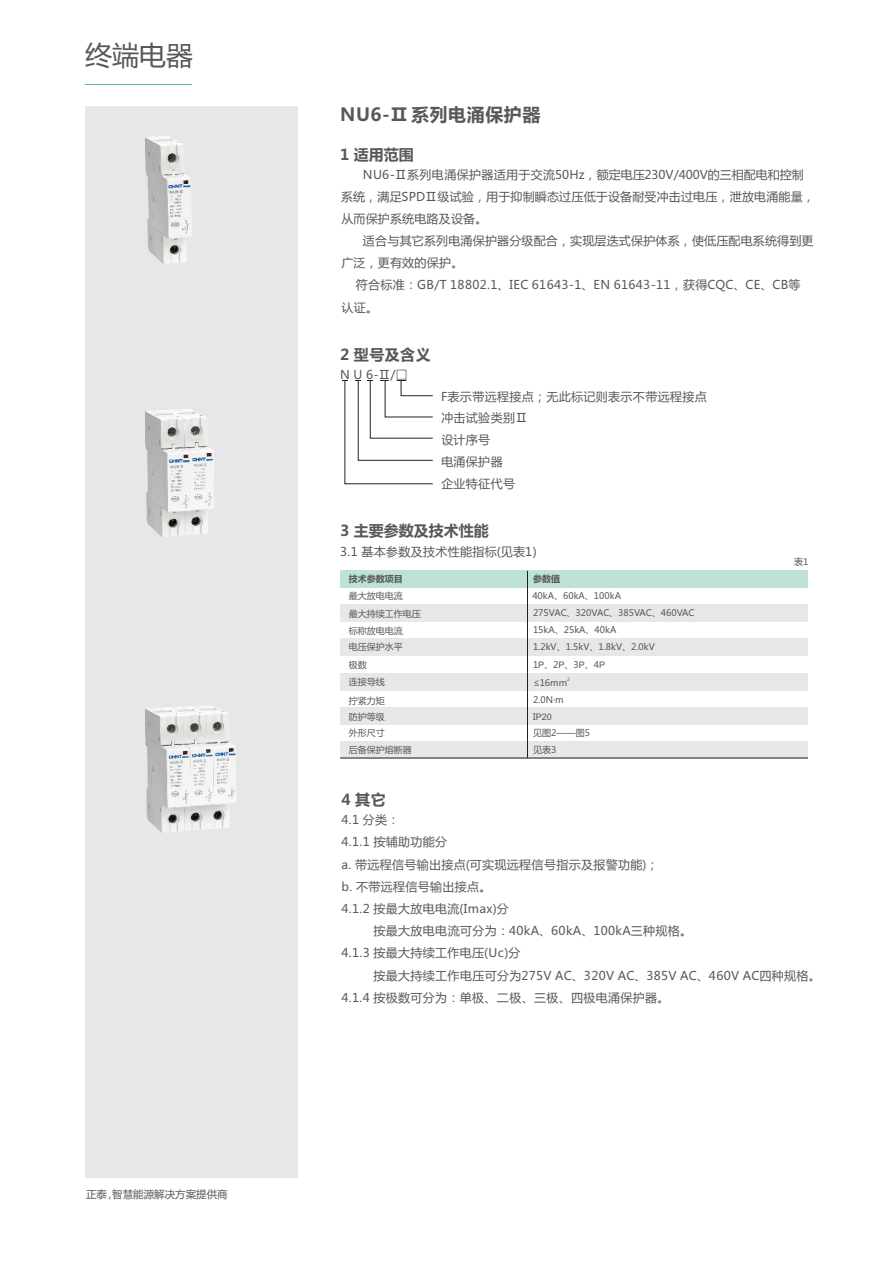
<style>
.page{position:relative;width:893px;height:1263px;background:#fff}
.page>*{position:absolute;margin:0;border:0;box-sizing:border-box;transform-origin:0 0}
.t1{font:27px "Microsoft Ya Hei";color:#57585a}
.t2{font:700 18px "Microsoft Ya Hei";letter-spacing:.03em;color:#57585a}
.t3{font:700 15px "Microsoft Ya Hei";color:#57585a}
.t4{font:12px/21.8px "Microsoft Ya Hei";letter-spacing:.03em;color:#57585a}
.t5{font:12px "Microsoft Ya Hei";color:#57585a}
.t6{font:10.5px "Microsoft Ya Hei";color:#57585a}
.t7{font:9px/17.1px "Microsoft Ya Hei";color:#57585a}
.t8{font:4.5px "Microsoft Ya Hei";color:#57585a}
.s1{font-family:"Sim Hei"}
.s2{font-weight:700}
.s3{font-family:"Arial"}
</style>
<div class="page">
<div style="left:85px;top:106px;width:213px;height:1072px;background:#e6e7e9"></div>
<img style="left:146px;top:136px;width:46px;height:128px">
<img style="left:146px;top:410px;width:68px;height:127px">
<img style="left:146px;top:705px;width:90px;height:128px">
<hr style="left:85px;top:84px;width:106px;height:1px;background:#5dc094">
<svg style="left:342px;top:380px;width:91px;height:104px"></svg>
<div style="left:340px;top:741px;width:468px;height:17px;background:#e6e7e9"></div>
<div style="left:340px;top:605px;width:468px;height:17px;background:#e6e7e9"></div>
<div style="left:340px;top:638px;width:468px;height:17px;background:#e6e7e9"></div>
<div style="left:340px;top:673px;width:468px;height:17px;background:#e6e7e9"></div>
<div style="left:340px;top:708px;width:468px;height:17px;background:#e6e7e9"></div>
<div style="left:340px;top:571px;width:468px;height:17px;background:#bee2d3"></div>
<hr style="left:340px;top:757px;width:468px;height:1px;background:#231f20">
<hr style="left:527px;top:571px;width:1px;height:187px;background:#231f20">
<p class="t1" style="left:85px;top:43px;width:109px">终端电器</p>
<p class="t6" style="left:86px;top:1189px;width:143px">正泰，智慧能源解决方案提供商</p>
<p class="t2" style="left:340px;top:107px;width:202px">NU6-Ⅱ 系列电涌保护器</p>
<p class="t3" style="left:340px;top:147px;width:75px">1 适用范围</p>
<p class="t5" style="left:363px;top:169px;width:442px">NU6-Ⅱ系列电涌保护器适用于交流50Hz，额定电压230V/400V的三相配电和控制</p>
<p class="t4" style="left:341px;top:187px;width:475px">系统，满足SPDⅡ级试验，用于抑制瞬态过压低于设备耐受冲击过电压，泄放电涌能量，</p>
<p class="t4" style="left:341px;top:209px;width:147px">从而保护系统电路及设备。</p>
<p class="t4" style="left:363px;top:231px;width:452px">适合与其它系列电涌保护器分级配合，实现层迭式保护体系，使低压配电系统得到更</p>
<p class="t4" style="left:341px;top:253px;width:124px">广泛，更有效的保护。</p>
<p class="t4" style="left:356px;top:275px;width:446px">符合标准：GB/T 18802.1、IEC 61643-1、EN 61643-11，获得CQC、CE、CB等</p>
<p class="t4" style="left:342px;top:297px;width:38px">认证。</p>
<p class="t3" style="left:340px;top:348px;width:92px">2 型号及含义</p>
<p class="t4" style="left:340px;top:365px;width:69px">N U 6-Ⅱ/<span class="s1">□</span></p>
<p class="t4" style="left:441px;top:386px;width:267px">F表示带远程接点；无此标记则表示不带远程接点冲击试验类别Ⅱ<br>设计序号<br>电涌保护器<br>企业特征代号</p>
<p class="t3" style="left:340px;top:524px;width:150px">3 主要参数及技术性能</p>
<p class="t4" style="left:340px;top:541px;width:198px">3.1 基本参数及技术性能指标(见表1)</p>
<p class="t7" style="left:349px;top:571px;width:73px;line-height:17.5px"><span class="s2">技术参数项目<br></span>最大放电电流<br>最大持续工作电压标称放电电流</p>
<p class="t7" style="left:349px;top:639px;width:55px;line-height:18.1px">电压保护水平极数</p>
<p class="t7" style="left:349px;top:673px;width:38px;line-height:18.9px">连接导线拧紧力矩</p>
<p class="t7" style="left:349px;top:709px;width:64px;line-height:16.6px">防护等级<br>外形尺寸<br>后备保护熔断器</p>
<p class="t3" style="left:342px;top:792px;width:46px">4 其它</p>
<p class="t7" style="left:532px;top:571px;width:164px"><span class="s2">参数值<br></span>40kA、60kA、100kA<br>275VAC、320VAC、385VAC、460VAC<br>15kA、25kA、40kA<br>1.2kV、1.5kV、1.8kV、2.0kV</p>
<p class="t7" style="left:533px;top:657px;width:74px">1<span class="s3">P</span>、2<span class="s3">P</span>、3<span class="s3">P</span>、4<span class="s3">P</span></p>
<p class="t8" style="left:567px;top:678px;width:4px">2</p>
<p class="t7" style="left:533px;top:675px;width:36px">≤16mm<br>2.0N·m<br>I<span class="s3">P20</span></p>
<p class="t7" style="left:533px;top:724px;width:59px">见图2——图5见表3</p>
<p class="t7" style="left:794px;top:554px;width:16px">表1</p>
<p class="t4" style="left:342px;top:810px;width:59px">4.1 分类：</p>
<p class="t4" style="left:342px;top:832px;width:107px">4.1.1 按辅助功能分</p>
<p class="t4" style="left:342px;top:854px;width:318px">a. 带远程信号输出接点(可实现远程信号指示及报警功能)；</p>
<p class="t4" style="left:342px;top:877px;width:152px">b. 不带远程信号输出接点。</p>
<p class="t4" style="left:342px;top:899px;width:169px">4.1.2 按最大放电电流(Imax)分</p>
<p class="t4" style="left:374px;top:921px;width:320px">按最大放电电流可分为：40kA、60kA、100kA三种规格。</p>
<p class="t4" style="left:342px;top:943px;width:180px">4.1.3 按最大持续工作电压(Uc)分</p>
<p class="t4" style="left:374px;top:965px;width:449px">按最大持续工作电压可分为275V AC、320V AC、385V AC、460V AC四种规格。</p>
<p class="t4" style="left:342px;top:987px;width:330px">4.1.4 按极数可分为：单极、二极、三极、四极电涌保护器。</p>
</div>
